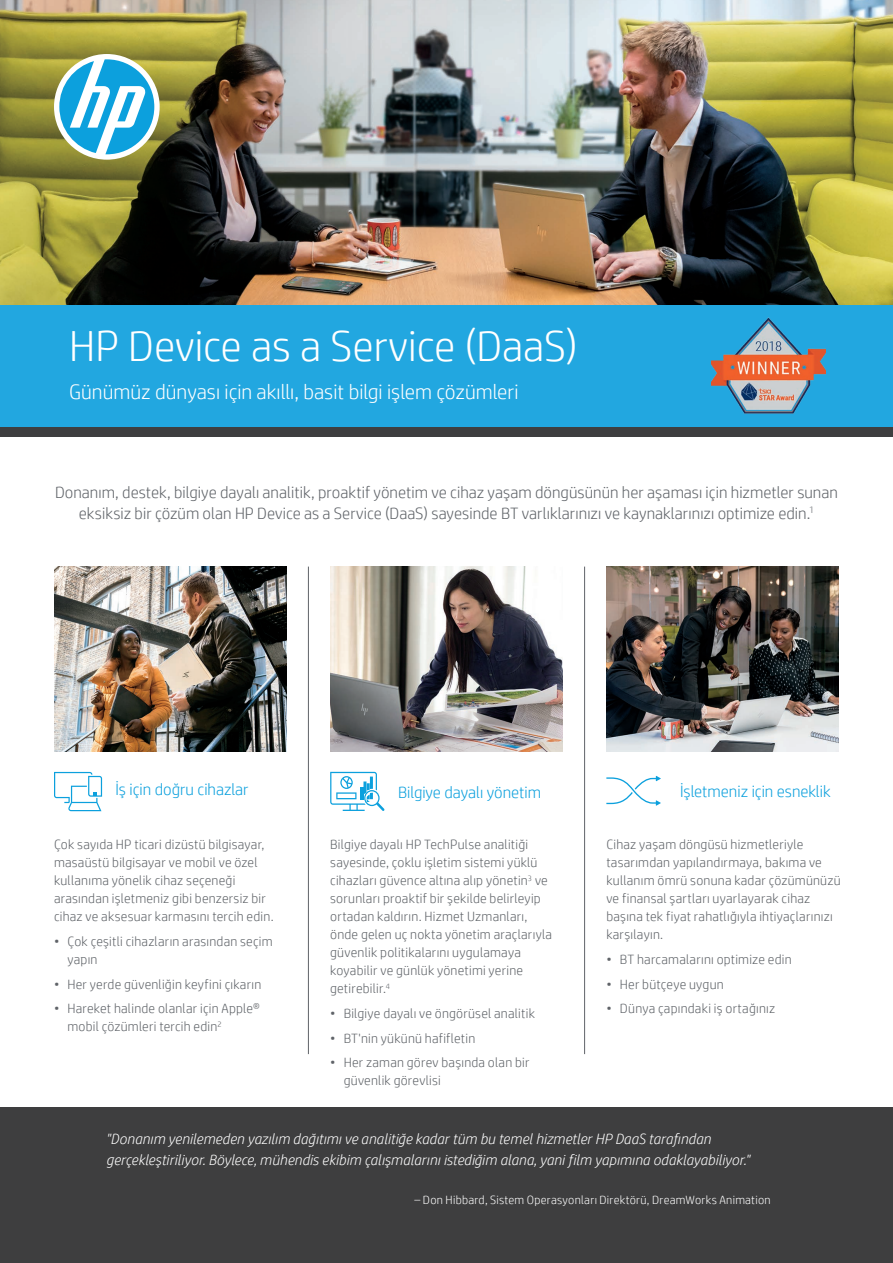
<style>
.page{position:relative;width:893px;height:1263px;background:#fff}
.page>*{position:absolute;margin:0;border:0;box-sizing:border-box;transform-origin:0 0}
.t1{font:300 43.5px "HP Simplified";color:#fff}
.t2{font:300 21px "HP Simplified";color:#fff}
.t3{font:300 16.5px/21px "HP Simplified";color:#5f6368;text-align:center}
.t4{font:300 16.5px "HP Simplified";color:#0ca0dd}
.t5{font:italic 300 15px/21px "HP Simplified";color:#fff}
.t6{font:300 13.5px/18px "HP Simplified";letter-spacing:.015em;color:#5f6368}
.t7{font:300 12px "HP Simplified";letter-spacing:.02em;color:#fff}
</style>
<div class="page">
<img style="left:0;top:0;width:893px;height:305px">
<div style="left:0;top:305px;width:893px;height:128px;background:#22a7e0"></div>
<div style="left:0;top:1108px;width:893px;height:155px;background:#3e3e3f"></div>
<img style="left:54px;top:567px;width:233px;height:185px">
<img style="left:330px;top:567px;width:233px;height:185px">
<img style="left:606px;top:567px;width:233px;height:185px">
<div style="left:0;top:427px;width:893px;height:9px;background:#3e3e3f"></div>
<svg style="left:606px;top:776px;width:55px;height:30px"></svg>
<hr style="left:308px;top:567px;width:1px;height:487px;background:#5f6368">
<hr style="left:584px;top:567px;width:1px;height:487px;background:#5f6368">
<div style="left:54px;top:54px;width:106px;height:106px;background:#fff;border-radius:50%"></div>
<svg style="left:59px;top:59px;width:95px;height:95px"></svg>
<svg style="left:54px;top:772px;width:48px;height:39px"></svg>
<svg style="left:330px;top:772px;width:55px;height:39px"></svg>
<img style="left:711px;top:317px;width:114px;height:97px">
<h1 class="t1" style="left:69px;top:317px;width:510px">HP Device as a Service (DaaS)</h1>
<h2 class="t2" style="left:69px;top:378px;width:451px">Günümüz dünyası için akıllı, basit bilgi işlem çözümleri</h2>
<p class="t3" style="left:55px;top:481px;width:784px">Donanım, destek, bilgiye dayalı analitik, proaktif yönetim ve cihaz yaşam döngüsünün her aşaması için hizmetler sunan eksiksiz bir çözüm olan HP Device as a Service (DaaS) sayesinde BT varlıklarınızı ve kaynaklarınızı optimize edin.<sup>1</sup></p>
<p class="t4" style="left:115px;top:778px;width:135px">İş için doğru cihazlar</p>
<p class="t4" style="left:398px;top:781px;width:144px">Bilgiye dayalı yönetim</p>
<p class="t6" style="left:54px;top:835px;width:221px">Çok sayıda HP ticari dizüstü bilgisayar, masaüstü bilgisayar ve mobil ve özel kullanıma yönelik cihaz seçeneği arasından işletmeniz gibi benzersiz bir cihaz ve aksesuar karmasını tercih edin.</p>
<p class="t6" style="left:68px;top:932px;width:207px;text-indent:-14px">• Çok çeşitli cihazların arasından seçim yapın</p>
<p class="t6" style="left:54px;top:974px;width:209px">• Her yerde güvenliğin keyfini çıkarın</p>
<p class="t6" style="left:68px;top:999px;width:194px;text-indent:-14px">• Hareket halinde olanlar için Apple® mobil çözümleri tercih edin<sup>2</sup></p>
<p class="t6" style="left:330px;top:835px;width:223px">Bilgiye dayalı HP TechPulse analitiği sayesinde, çoklu işletim sistemi yüklü cihazları güvence altına alıp yönetin<sup>3</sup> ve sorunları proaktif bir şekilde belirleyip ortadan kaldırın. Hizmet Uzmanları, önde gelen uç nokta yönetim araçlarıyla güvenlik politikalarını uygulamaya koyabilir ve günlük yönetimi yerine getirebilir.<sup>4</sup></p>
<p class="t6" style="left:330px;top:1004px;width:206px">• Bilgiye dayalı ve öngörüsel analitik</p>
<p class="t6" style="left:330px;top:1028px;width:147px">• BT'nin yükünü hafifletin</p>
<p class="t6" style="left:344px;top:1053px;width:187px;text-indent:-14px">• Her zaman görev başında olan bir güvenlik görevlisi</p>
<p class="t4" style="left:680px;top:780px;width:152px">İşletmeniz için esneklik</p>
<p class="t6" style="left:606px;top:835px;width:236px">Cihaz yaşam döngüsü hizmetleriyle tasarımdan yapılandırmaya, bakıma ve kullanım ömrü sonuna kadar çözümünüzü ve finansal şartları uyarlayarak cihaz başına tek fiyat rahatlığıyla ihtiyaçlarınızı karşılayın.</p>
<p class="t6" style="left:606px;top:950px;width:187px">• BT harcamalarını optimize edin</p>
<p class="t6" style="left:606px;top:974px;width:119px">• Her bütçeye uygun</p>
<p class="t6" style="left:606px;top:999px;width:170px">• Dünya çapındaki iş ortağınız</p>
<p class="t5" style="left:106px;top:1127px;width:645px">"Donanım yenilemeden yazılım dağıtımı ve analitiğe kadar tüm bu temel hizmetler HP DaaS tarafından gerçekleştiriliyor. Böylece, mühendis ekibim çalışmalarını istediğim alana, yani film yapımına odaklayabiliyor."</p>
<p class="t7" style="left:414px;top:1191px;width:358px">– Don Hibbard, Sistem Operasyonları Direktörü, DreamWorks Animation</p>
</div>
